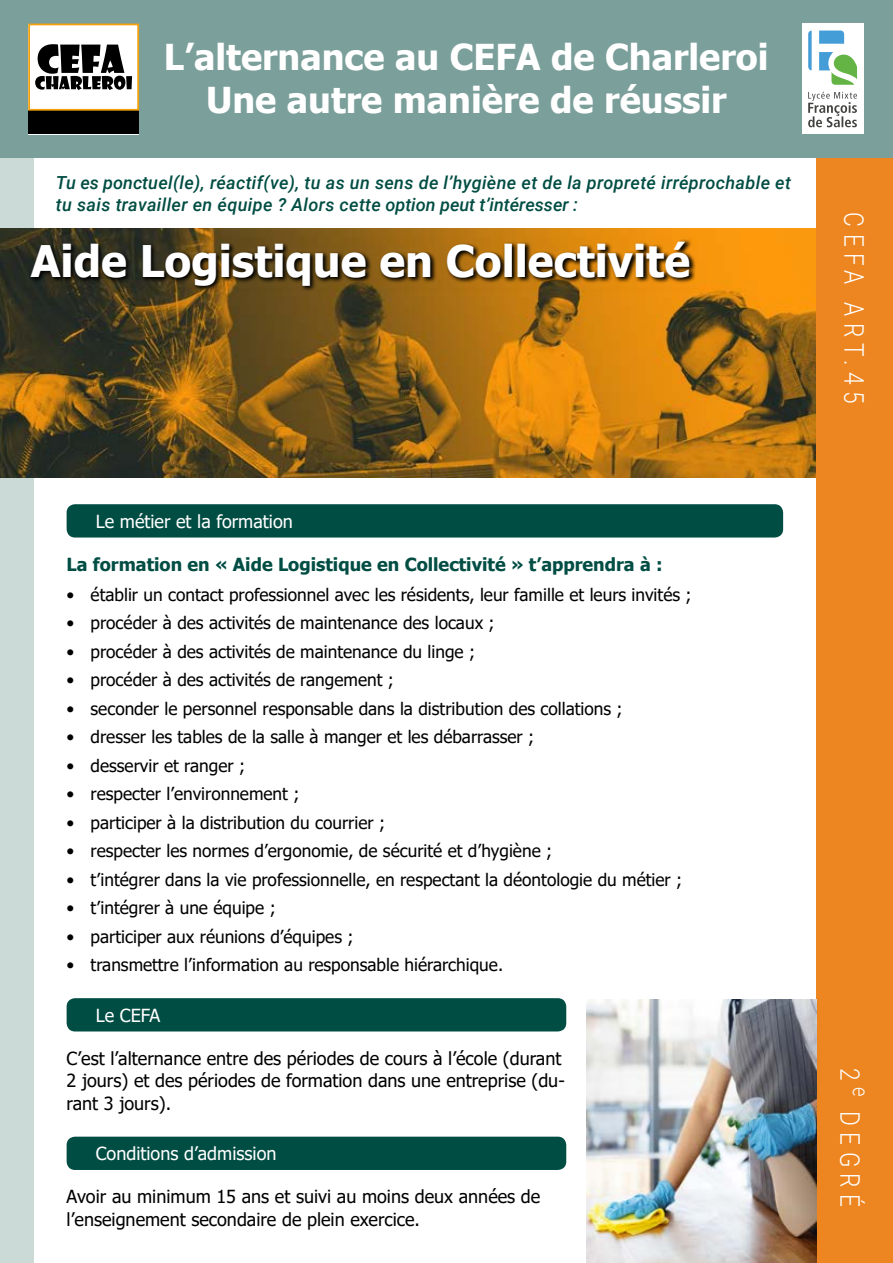
<style>
.page{position:relative;width:893px;height:1263px;background:#fff}
.page>*{position:absolute;margin:0;border:0;box-sizing:border-box;transform-origin:0 0}
.t1{font:700 43.5px "Tahoma";color:#fff}
.t2{font:700 35.7px/42.8px "Tahoma";color:#fff;text-align:center}
.t3{font:300 27px "Roboto";letter-spacing:.28em;color:#fff;scale:.84 1}
.t4{font:300 21.9px "Roboto";color:#fff;scale:.84 1}
.t5{font:18px/22.5px "Tahoma";color:#000}
.t6{font:italic 500 18px/21.6px "Roboto";letter-spacing:.02em;color:#004d43}
.t7{font:700 18px "Tahoma";color:#004d43}
.t8{font:18px "Tahoma";color:#fff}
.t9{font:17.25px "Tahoma";color:#000}
</style>
<div class="page">
<div style="left:0;top:158px;width:33px;height:1105px;background:#cbd9d7"></div>
<img style="left:0;top:229px;width:816px;height:248px">
<div style="left:816px;top:146px;width:77px;height:1117px;background:#ed8621"></div>
<img style="left:587px;top:999px;width:229px;height:264px">
<div style="left:0;top:0;width:893px;height:158px;background:#7b9f9a"></div>
<div style="left:28px;top:111px;width:111px;height:23px;background:#000"></div>
<svg style="left:28px;top:24px;width:111px;height:87px"></svg>
<div style="left:802px;top:24px;width:61px;height:110px;background:#fff"></div>
<svg style="left:808px;top:31px;width:49px;height:54px"></svg>
<svg style="left:808px;top:92px;width:49px;height:35px"></svg>
<svg style="left:29px;top:238px;width:667px;height:54px"></svg>
<div style="left:67px;top:998px;width:499px;height:33px;background:#004d43;border-radius:9px"></div>
<div style="left:67px;top:1137px;width:499px;height:33px;background:#004d43;border-radius:9px"></div>
<div style="left:67px;top:504px;width:716px;height:33px;background:#004d43;border-radius:9px"></div>
<h2 class="t2" style="left:164px;top:37px;width:606px">L’alternance au CEFA de Charleroi<br>Une autre manière de réussir</h2>
<p class="t6" style="left:56px;top:171px;width:736px">Tu es ponctuel(le), réactif(ve), tu as un sens de l’hygiène et de la propreté irréprochable et tu sais travailler en équipe ? Alors cette option peut t’intéresser :</p>
<h1 class="t1" style="left:31px;top:231px;width:661px">Aide Logistique en Collectivité</h1>
<p class="t8" style="left:96px;top:509px;width:199px">Le métier et la formation</p>
<p class="t7" style="left:67px;top:552px;width:597px">La formation en « Aide Logistique en Collectivité » t’apprendra à :</p>
<p class="t9" style="left:67px;top:583px;width:626px">• établir un contact professionnel avec les résidents, leur famille et leurs invités ;</p>
<p class="t9" style="left:67px;top:611px;width:430px">• procéder à des activités de maintenance des locaux ;</p>
<p class="t9" style="left:67px;top:640px;width:410px">• procéder à des activités de maintenance du linge ;</p>
<p class="t9" style="left:67px;top:668px;width:329px">• procéder à des activités de rangement ;</p>
<p class="t9" style="left:67px;top:697px;width:557px">• seconder le personnel responsable dans la distribution des collations ;</p>
<p class="t9" style="left:67px;top:725px;width:469px">• dresser les tables de la salle à manger et les débarrasser ;</p>
<p class="t9" style="left:67px;top:754px;width:180px">• desservir et ranger ;</p>
<p class="t9" style="left:67px;top:782px;width:234px">• respecter l’environnement ;</p>
<p class="t9" style="left:67px;top:811px;width:320px">• participer à la distribution du courrier ;</p>
<p class="t9" style="left:67px;top:839px;width:487px">• respecter les normes d’ergonomie, de sécurité et d’hygiène ;</p>
<p class="t9" style="left:67px;top:868px;width:617px">• t’intégrer dans la vie professionnelle, en respectant la déontologie du métier ;</p>
<p class="t9" style="left:67px;top:896px;width:211px">• t’intégrer à une équipe ;</p>
<p class="t9" style="left:67px;top:925px;width:288px">• participer aux réunions d’équipes ;</p>
<p class="t9" style="left:67px;top:953px;width:438px">• transmettre l’information au responsable hiérarchique.</p>
<p class="t8" style="left:96px;top:1003px;width:66px">Le CEFA</p>
<p class="t5" style="left:67px;top:1048px;width:500px">C’est l’alternance entre des périodes de cours à l’école (durant<br>2 jours) et des périodes de formation dans une entreprise (du&shy;rant 3 jours).</p>
<p class="t8" style="left:96px;top:1141px;width:182px">Conditions d’admission</p>
<p class="t5" style="left:67px;top:1186px;width:475px">Avoir au minimum 15 ans et suivi au moins deux années de l’enseignement secondaire de plein exercice.</p>
<h3 class="t3" style="left:873px;top:212px;width:229px;rotate:90deg">CEFA ART.45</h3>
<h3 class="t3" style="left:873px;top:1032px;width:229px;rotate:90deg">CEFA ART.49</h3>
<h3 class="t3" style="left:869px;top:1068px;width:16px;rotate:90deg">2</h3>
<p class="t4" style="left:876px;top:1087px;width:13px;rotate:90deg">e</p>
<h3 class="t3" style="left:869px;top:1111px;width:116px;rotate:90deg">DEGRÉ</h3>
</div>
